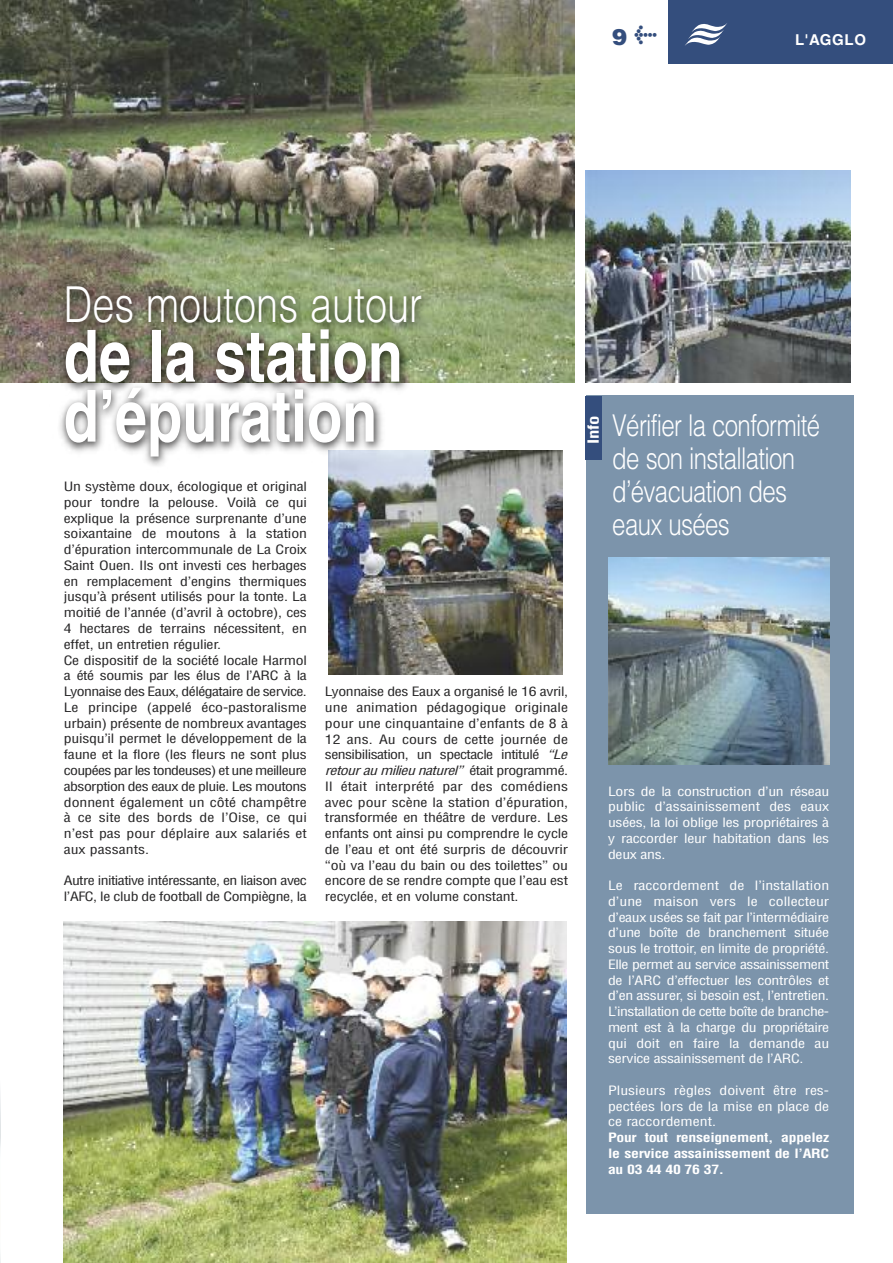
<style>
.page{position:relative;width:893px;height:1263px;background:#fff}
.page>*{position:absolute;margin:0;border:0;box-sizing:border-box;transform-origin:0 0}
.t1{font:700 72px/60px "Helvetica";color:#fff;scale:.8 1}
.t2{font:300 49.5px "Helvetica";color:#fff;scale:.8 1}
.t3{font:300 30px/33px "Helvetica";letter-spacing:-.03em;color:#fff;scale:.8 1}
.t4{font:900 22.5px "Helvetica";color:#344e7d}
.t5{font:700 15px "Helvetica";letter-spacing:.045em;color:#fff}
.t6{font:700 condensed 15px "Helvetica";color:#fff;scale:1.25 1}
.t7{font:condensed 12.6px/15.8px "Helvetica";letter-spacing:-.015em;color:#272627;scale:1.25 1}
.t8{font:condensed 12.6px/15.8px "Helvetica";letter-spacing:-.02em;color:#fff;text-align:justify;scale:1.25 1}
.t9{font:condensed 12.6px/15.8px "Helvetica";letter-spacing:-.035em;color:#272627;scale:1.25 1}
.t10{font:700 condensed 12.6px/15.8px "Helvetica";letter-spacing:-.02em;color:#fff;text-align:justify;scale:1.25 1}
.s1{font-style:italic}
</style>
<div class="page">
<img style="left:64px;top:922px;width:502px;height:341px">
<img style="left:0;top:0;width:574px;height:383px">
<div style="left:585px;top:396px;width:268px;height:818px;background:#7c94ab"></div>
<div style="left:668px;top:0;width:225px;height:64px;background:#344e7d"></div>
<svg style="left:685px;top:23px;width:42px;height:23px"></svg>
<img style="left:329px;top:451px;width:233px;height:224px">
<img style="left:0;top:1094px;width:1px;height:169px">
<div style="left:585px;top:396px;width:17px;height:63px;background:#344e7d"></div>
<img style="left:586px;top:171px;width:264px;height:212px">
<img style="left:608px;top:558px;width:221px;height:206px">
<img style="left:49px;top:271px;width:449px;height:214px">
<h3 class="t4" style="left:612px;top:24px;width:47px">9 <sup>&lt;</sup></h3>
<p class="t5" style="left:795px;top:34px;width:72px">L'AGGLO</p>
<h2 class="t2" style="left:64px;top:276px;width:450px">Des moutons autour</h2>
<h1 class="t1" style="left:64px;top:333px;width:425px">de la station d’épuration</h1>
<p class="t7" style="left:64px;top:480px;width:196px">Un système doux, écologique et original pour tondre la pelouse. Voilà ce qui explique la présence surprenante d’une soixantaine de moutons à la station d’épuration intercommunale de La Croix Saint Ouen. Ils ont investi ces herbages en remplacement d’engins thermiques jusqu’à présent utilisés pour la tonte. La moitié de l’année (d’avril à octobre), ces 4 hectares de terrains nécessitent, en effet, un entretien régulier.<br>Ce dispositif de la société locale Harmol a été soumis par les élus de l’ARC à la Lyonnaise des Eaux, délégataire de service.<br>Le principe (appelé éco-pastoralisme urbain) présente de nombreux avantages puisqu’il permet le développement de la faune et la flore (les fleurs ne sont plus coupées par les tondeuses) et une meilleure absorption des eaux de pluie. Les moutons donnent également un côté champêtre à ce site des bords de l’Oise, ce qui n’est pas pour déplaire aux salariés et aux passants.</p>
<p class="t9" style="left:64px;top:874px;width:196px">Autre initiative intéressante, en liaison avec l’AFC, le club de football de Compiègne, la</p>
<p class="t7" style="left:325px;top:685px;width:196px;text-align:justify">Lyonnaise des Eaux a organisé le 16 avril, une animation pédagogique originale pour une cinquantaine d’enfants de 8 à 12 ans. Au cours de cette journée de sensibilisation, un spectacle intitulé <span class="s1">“Le retour au milieu naturel”</span> était programmé.<br>Il était interprété par des comédiens avec pour scène la station d’épuration, transformée en théâtre de verdure. Les enfants ont ainsi pu comprendre le cycle de l’eau et ont été surpris de découvrir “où va l’eau du bain ou des toilettes” ou encore de se rendre compte que l’eau est recyclée, et en volume constant.</p>
<p class="t6" style="left:588px;top:444px;width:24px;rotate:-90deg">Info</p>
<h3 class="t3" style="left:612px;top:409px;width:261px">Vérifier la conformité de son installation d’évacuation des eaux usées</h3>
<p class="t8" style="left:608px;top:784px;width:178px">Lors de la construction d’un réseau public d’assainissement des eaux usées, la loi oblige les propriétaires à y raccorder leur habitation dans les deux ans.</p>
<p class="t8" style="left:608px;top:878px;width:178px">Le raccordement de l’installation d’une maison vers le collecteur d’eaux usées se fait par l’intermédiaire d’une boîte de branchement située sous le trottoir, en limite de propriété.<br>Elle permet au service assainissement de l’ARC d’effectuer les contrôles et d’en assurer, si besoin est, l’entretien.<br>L’installation de cette boîte de branche&shy;ment est à la charge du propriétaire qui doit en faire la demande au service assainissement de l’ARC.</p>
<p class="t8" style="left:608px;top:1083px;width:178px">Plusieurs règles doivent être res&shy;pectées lors de la mise en place de ce raccordement.</p>
<p class="t10" style="left:608px;top:1131px;width:178px">Pour tout renseignement, appelez le service assainissement de l’ARC au 03 44 40 76 37.</p>
</div>
